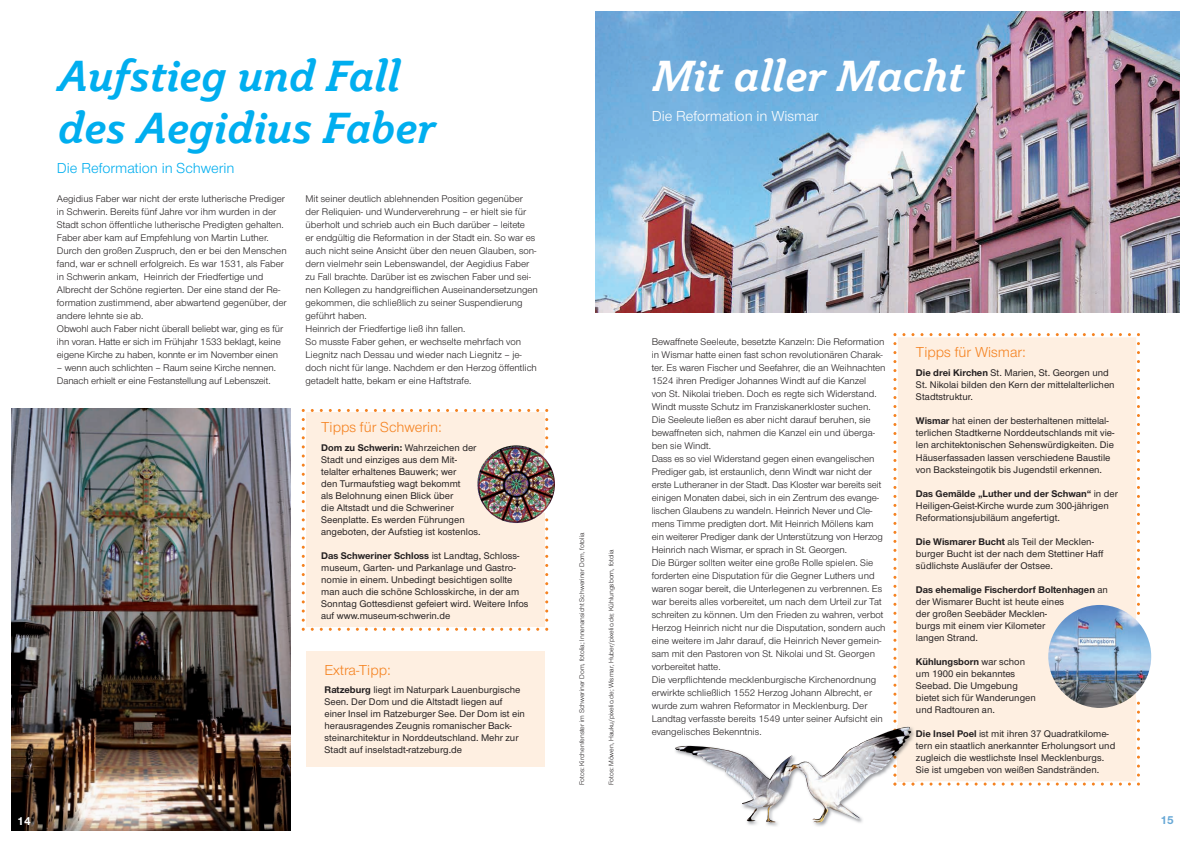
<style>
.page{position:relative;width:1191px;height:842px;background:#fff}
.page>*{position:absolute;margin:0;border:0;box-sizing:border-box;transform-origin:0 0}
.t1{font:italic 700 43px/51.6px "Plume";color:#00aeef}
.t2{font:italic 700 43px "Plume";color:#fff}
.t3{font:15px "Nordelbica";color:#f58220}
.t4{font:15px "Nordelbica";color:#00aeef}
.t5{font:15px "Nordelbica";color:#fff}
.t6{font:700 12px "Nordelbica";color:#67a8d6}
.t7{font:700 12px "Nordelbica";color:#fff}
.t8{font:10px/13px "Nordelbica";color:#231f20}
.t9{font:500 10px/12px "Nordelbica";color:#231f20}
.t10{font:7px "Nordelbica";color:#231f20}
.s1{font-weight:700}
</style>
<div class="page">
<img style="left:595px;top:11px;width:584px;height:302px">
<img style="left:11px;top:408px;width:280px;height:423px">
<svg style="left:302px;top:409px;width:246px;height:222px"></svg>
<div style="left:306px;top:413px;width:238px;height:214px;background:#feefe1"></div>
<div style="left:544px;top:453px;width:13px;height:60px;background:#fff"></div>
<img style="left:477px;top:445px;width:78px;height:78px;border-radius:39px">
<svg style="left:893px;top:333px;width:247px;height:452px"></svg>
<div style="left:898px;top:337px;width:238px;height:444px;background:#feefe1"></div>
<div style="left:1136px;top:618px;width:13px;height:79px;background:#fff"></div>
<img style="left:1048px;top:605px;width:103px;height:103px;border-radius:51px">
<div style="left:306px;top:651px;width:238px;height:116px;background:#feefe1"></div>
<img style="left:747px;top:726px;width:169px;height:100px">
<img style="left:893px;top:729px;width:3px;height:47px">
<svg style="left:902px;top:782px;width:229px;height:3px"></svg>
<img style="left:898px;top:726px;width:18px;height:55px">
<img style="left:675px;top:733px;width:209px;height:89px">
<p class="t7" style="left:17px;top:813px;width:15px">14</p>
<h1 class="t1" style="left:57px;top:49px;width:379px">Aufstieg und Fall des Aegidius Faber</h1>
<h2 class="t4" style="left:57px;top:159px;width:179px">Die Reformation in Schwerin</h2>
<p class="t8" style="left:57px;top:193px;width:231px">Aegidius Faber war nicht der erste lutherische Prediger in Schwerin. Bereits fünf Jahre vor ihm wurden in der Stadt schon öffentliche lutherische Predigten gehalten.<br>Faber aber kam auf Empfehlung von Martin Luther.<br>Durch den großen Zuspruch, den er bei den Menschen fand, war er schnell erfolgreich. Es war 1531, als Faber in Schwerin ankam, Heinrich der Friedfertige und Albrecht der Schöne regierten. Der eine stand der Re&shy;formation zustimmend, aber abwartend gegenüber, der andere lehnte sie ab.<br>Obwohl auch Faber nicht überall beliebt war, ging es für ihn voran. Hatte er sich im Frühjahr 1533 beklagt, keine eigene Kirche zu haben, konnte er im November einen</p>
<p class="t8" style="left:57px;top:362px;width:221px">– wenn auch schlichten – Raum seine Kirche nennen.<br>Danach erhielt er eine Festanstellung auf Lebenszeit.</p>
<p class="t8" style="left:305px;top:193px;width:234px">Mit seiner deutlich ablehnenden Position gegenüber der Reliquien- und Wunderverehrung – er hielt sie für überholt und schrieb auch ein Buch darüber – leitete<br>er endgültig die Reformation in der Stadt ein. So war es auch nicht seine Ansicht über den neuen Glauben, son&shy;dern vielmehr sein Lebenswandel, der Aegidius Faber zu Fall brachte. Darüber ist es zwischen Faber und sei&shy;nen Kollegen zu handgreiflichen Auseinandersetzungen gekommen, die schließlich zu seiner Suspendierung geführt haben.<br>Heinrich der Friedfertige ließ ihn fallen.<br>So musste Faber gehen, er wechselte mehrfach von Liegnitz nach Dessau und wieder nach Liegnitz – je&shy;doch nicht für lange. Nachdem er den Herzog öffentlich getadelt hatte, bekam er eine Haftstrafe.</p>
<h2 class="t3" style="left:321px;top:418px;width:122px">Tipps für Schwerin:</h2>
<p class="t9" style="left:321px;top:442px;width:161px"><span class="s1">Dom zu Schwerin:</span> Wahrzeichen der Stadt und einziges aus dem Mit&shy;telalter erhaltenes Bauwerk; wer<br>den Turmaufstieg wagt bekommt<br>als Belohnung einen Blick über<br>die Altstadt und die Schweriner Seenplatte. Es werden Führungen angeboten, der Aufstieg ist kostenlos.</p>
<p class="t9" style="left:321px;top:550px;width:209px"><span class="s1">Das Schweriner Schloss</span> ist Landtag, Schloss&shy;museum, Garten- und Parkanlage und Gastro&shy;nomie in einem. Unbedingt besichtigen sollte man auch die schöne Schlosskirche, in der am Sonntag Gottesdienst gefeiert wird. Weitere Infos auf www.museum-schwerin.de</p>
<h2 class="t3" style="left:324px;top:662px;width:68px">Extra-Tipp:</h2>
<p class="t9" style="left:324px;top:684px;width:202px"><span class="s1">Ratzeburg</span> liegt im Naturpark Lauenburgische Seen. Der Dom und die Altstadt liegen auf einer Insel im Ratzeburger See. Der Dom ist ein herausragendes Zeugnis romanischer Back&shy;steinarchitektur in Norddeutschland. Mehr zur Stadt auf inselstadt-ratzeburg.de</p>
<h1 class="t2" style="left:651px;top:49px;width:313px">Mit aller Macht</h1>
<h2 class="t5" style="left:651px;top:108px;width:168px">Die Reformation in Wismar</h2>
<p class="t10" style="left:578px;top:785px;width:254px;rotate:-90deg">Fotos: Kirchenfenster im Schweriner Dom, fotolia; Innenansicht Schweriner Dom, fotolia</p>
<p class="t10" style="left:607px;top:785px;width:238px;rotate:-90deg">Fotos: Möwen, Hauku/pixelio.de; Wismar, Huber/pixelio.de; Kühlungsborn, fotolia</p>
<p class="t8" style="left:651px;top:335px;width:235px">Bewaffnete Seeleute, besetzte Kanzeln: Die Reformation in Wismar hatte einen fast schon revolutionären Charak&shy;ter. Es waren Fischer und Seefahrer, die an Weihnachten 1524 ihren Prediger Johannes Windt auf die Kanzel<br>von St. Nikolai trieben. Doch es regte sich Widerstand.<br>Windt musste Schutz im Franziskanerkloster suchen.<br>Die Seeleute ließen es aber nicht darauf beruhen, sie bewaffneten sich, nahmen die Kanzel ein und überga&shy;ben sie Windt.<br>Dass es so viel Widerstand gegen einen evangelischen Prediger gab, ist erstaunlich, denn Windt war nicht der erste Lutheraner in der Stadt. Das Kloster war bereits seit einigen Monaten dabei, sich in ein Zentrum des evange&shy;lischen Glaubens zu wandeln. Heinrich Never und Cle&shy;mens Timme predigten dort. Mit Heinrich Möllens kam ein weiterer Prediger dank der Unterstützung von Herzog Heinrich nach Wismar, er sprach in St. Georgen.<br>Die Bürger sollten weiter eine große Rolle spielen. Sie forderten eine Disputation für die Gegner Luthers und waren sogar bereit, die Unterlegenen zu verbrennen. Es war bereits alles vorbereitet, um nach dem Urteil zur Tat schreiten zu können. Um den Frieden zu wahren, verbot Herzog Heinrich nicht nur die Disputation, sondern auch eine weitere im Jahr darauf, die Heinrich Never gemein&shy;sam mit den Pastoren von St. Nikolai und St. Georgen vorbereitet hatte.<br>Die verpflichtende mecklenburgische Kirchenordnung erwirkte schließlich 1552 Herzog Johann Albrecht, er wurde zum wahren Reformator in Mecklenburg. Der Landtag verfasste bereits 1549 unter seiner Aufsicht ein evangelisches Bekenntnis.</p>
<h2 class="t3" style="left:916px;top:344px;width:111px">Tipps für Wismar:</h2>
<p class="t9" style="left:916px;top:367px;width:200px"><span class="s1">Die drei Kirchen</span> St. Marien, St. Georgen und<br>St. Nikolai bilden den Kern der mittelalterlichen<br>Stadtstruktur.</p>
<p class="t9" style="left:916px;top:415px;width:200px"><span class="s1">Wismar</span> hat einen der besterhaltenen mittelal&shy;terlichen Stadtkerne Norddeutschlands mit vie&shy;len architektonischen Sehenswürdigkeiten. Die Häuserfassaden lassen verschiedene Baustile von Backsteingotik bis Jugendstil erkennen.</p>
<p class="t9" style="left:916px;top:487px;width:203px"><span class="s1">Das Gemälde „Luther und der Schwan“</span> in der<br>Heiligen-Geist-Kirche wurde zum 300-jährigen<br>Reformationsjubiläum angefertigt.</p>
<p class="t9" style="left:916px;top:535px;width:189px"><span class="s1">Die Wismarer Bucht</span> als Teil der Mecklen&shy;burger Bucht ist der nach dem Stettiner Haff südlichste Ausläufer der Ostsee.</p>
<p class="t9" style="left:916px;top:583px;width:193px"><span class="s1">Das ehemalige Fischerdorf Boltenhagen</span> an der Wismarer Bucht ist heute eines<br>der großen Seebäder Mecklen-<br>burgs mit einem vier Kilometer<br>langen Strand.</p>
<p class="t9" style="left:916px;top:655px;width:121px"><span class="s1">Kühlungsborn</span> war schon um 1900 ein bekanntes<br>Seebad. Die Umgebung bietet sich für Wanderungen und Radtouren an.</p>
<p class="t9" style="left:916px;top:727px;width:201px"><span class="s1">Die Insel Poel</span> ist mit ihren 37 Quadratkilome&shy;tern ein staatlich anerkannter Erholungsort und zugleich die westlichste Insel Mecklenburgs.<br>Sie ist umgeben von weißen Sandstränden.</p>
<p class="t6" style="left:1160px;top:813px;width:15px">15</p>
</div>
